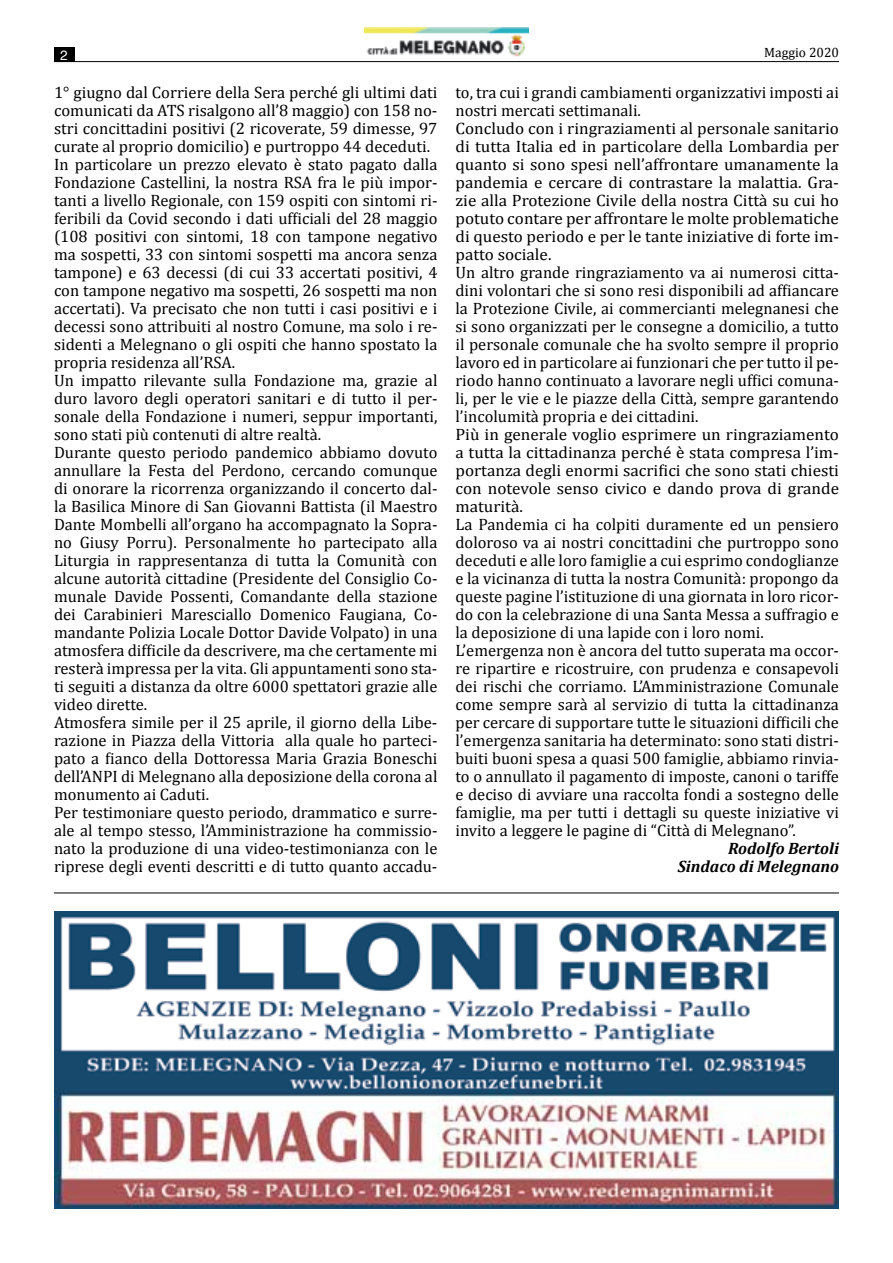
<style>
.page{position:relative;width:893px;height:1263px;background:#fff}
.page>*{position:absolute;margin:0;border:0;box-sizing:border-box;transform-origin:0 0}
.t1{font:16.5px/18px "Cambria";color:#000}
.t2{font:italic 700 16.5px/18px "Cambria";color:#000;text-align:right}
.t3{font:13.5px "Cambria";color:#000}
.t4{font:13.5px "Helvetica";color:#fff}
</style>
<div class="page">
<div style="left:54px;top:47px;width:20px;height:15px;background:#000"></div>
<hr style="left:54px;top:61px;width:785px;height:1px;background:#000">
<img style="left:364px;top:28px;width:164px;height:29px">
<img style="left:54px;top:911px;width:785px;height:178px">
<img style="left:54px;top:1089px;width:785px;height:120px">
<hr style="left:54px;top:892px;width:785px;height:1px;background:#000">
<p class="t4" style="left:60px;top:44px;width:9px">2</p>
<p class="t3" style="left:764px;top:45px;width:76px">Maggio 2020</p>
<p class="t1" style="left:54px;top:83px;width:385px">1° giugno dal Corriere della Sera perché gli ultimi dati comunicati da ATS risalgono all’8 maggio) con 158 no&shy;stri concittadini positivi (2 ricoverate, 59 dimesse, 97 curate al proprio domicilio) e purtroppo 44 deceduti.<br>In particolare un prezzo elevato è stato pagato dalla Fondazione Castellini, la nostra RSA fra le più impor&shy;tanti a livello Regionale, con 159 ospiti con sintomi ri&shy;feribili da Covid secondo i dati ufficiali del 28 maggio (108 positivi con sintomi, 18 con tampone negativo ma sospetti, 33 con sintomi sospetti ma ancora senza tampone) e 63 decessi (di cui 33 accertati positivi, 4 con tampone negativo ma sospetti, 26 sospetti ma non accertati). Va precisato che non tutti i casi positivi e i decessi sono attribuiti al nostro Comune, ma solo i re&shy;sidenti a Melegnano o gli ospiti che hanno spostato la propria residenza all’RSA.<br>Un impatto rilevante sulla Fondazione ma, grazie al duro lavoro degli operatori sanitari e di tutto il per&shy;sonale della Fondazione i numeri, seppur importanti, sono stati più contenuti di altre realtà.<br>Durante questo periodo pandemico abbiamo dovuto annullare la Festa del Perdono, cercando comunque di onorare la ricorrenza organizzando il concerto dal&shy;la Basilica Minore di San Giovanni Battista (il Maestro Dante Mombelli all’organo ha accompagnato la Sopra&shy;no Giusy Porru). Personalmente ho partecipato alla Liturgia in rappresentanza di tutta la Comunità con alcune autorità cittadine (Presidente del Consiglio Co&shy;munale Davide Possenti, Comandante della stazione dei Carabinieri Maresciallo Domenico Faugiana, Co&shy;mandante Polizia Locale Dottor Davide Volpato) in una atmosfera difficile da descrivere, ma che certamente mi resterà impressa per la vita. Gli appuntamenti sono sta&shy;ti seguiti a distanza da oltre 6000 spettatori grazie alle video dirette.<br>Atmosfera simile per il 25 aprile, il giorno della Libe&shy;razione in Piazza della Vittoria alla quale ho parteci&shy;pato a fianco della Dottoressa Maria Grazia Boneschi dell’ANPI di Melegnano alla deposizione della corona al monumento ai Caduti.<br>Per testimoniare questo periodo, drammatico e surre&shy;ale al tempo stesso, l’Amministrazione ha commissio&shy;nato la produzione di una video-testimonianza con le riprese degli eventi descritti e di tutto quanto accadu-</p>
<p class="t1" style="left:455px;top:83px;width:385px">to, tra cui i grandi cambiamenti organizzativi imposti ai nostri mercati settimanali.<br>Concludo con i ringraziamenti al personale sanitario di tutta Italia ed in particolare della Lombardia per quanto si sono spesi nell’affrontare umanamente la pandemia e cercare di contrastare la malattia. Gra&shy;zie alla Protezione Civile della nostra Città su cui ho potuto contare per affrontare le molte problematiche di questo periodo e per le tante iniziative di forte im&shy;patto sociale.<br>Un altro grande ringraziamento va ai numerosi citta&shy;dini volontari che si sono resi disponibili ad affiancare la Protezione Civile, ai commercianti melegnanesi che si sono organizzati per le consegne a domicilio, a tutto il personale comunale che ha svolto sempre il proprio lavoro ed in particolare ai funzionari che per tutto il pe&shy;riodo hanno continuato a lavorare negli uffici comuna&shy;li, per le vie e le piazze della Città, sempre garantendo l’incolumità propria e dei cittadini.<br>Più in generale voglio esprimere un ringraziamento a tutta la cittadinanza perché è stata compresa l’im&shy;portanza degli enormi sacrifici che sono stati chiesti con notevole senso civico e dando prova di grande maturità.<br>La Pandemia ci ha colpiti duramente ed un pensiero doloroso va ai nostri concittadini che purtroppo sono deceduti e alle loro famiglie a cui esprimo condoglianze e la vicinanza di tutta la nostra Comunità: propongo da queste pagine l’istituzione di una giornata in loro ricor&shy;do con la celebrazione di una Santa Messa a suffragio e la deposizione di una lapide con i loro nomi.<br>L’emergenza non è ancora del tutto superata ma occor&shy;re ripartire e ricostruire, con prudenza e consapevoli dei rischi che corriamo. L’Amministrazione Comunale come sempre sarà al servizio di tutta la cittadinanza per cercare di supportare tutte le situazioni difficili che l’emergenza sanitaria ha determinato: sono stati distri&shy;buiti buoni spesa a quasi 500 famiglie, abbiamo rinvia&shy;to o annullato il pagamento di imposte, canoni o tariffe e deciso di avviare una raccolta fondi a sostegno delle famiglie, ma per tutti i dettagli su queste iniziative vi invito a leggere le pagine di “Città di Melegnano”.</p>
<p class="t2" style="left:678px;top:839px;width:163px">Rodolfo Bertoli<br>Sindaco di Melegnano</p>
</div>
